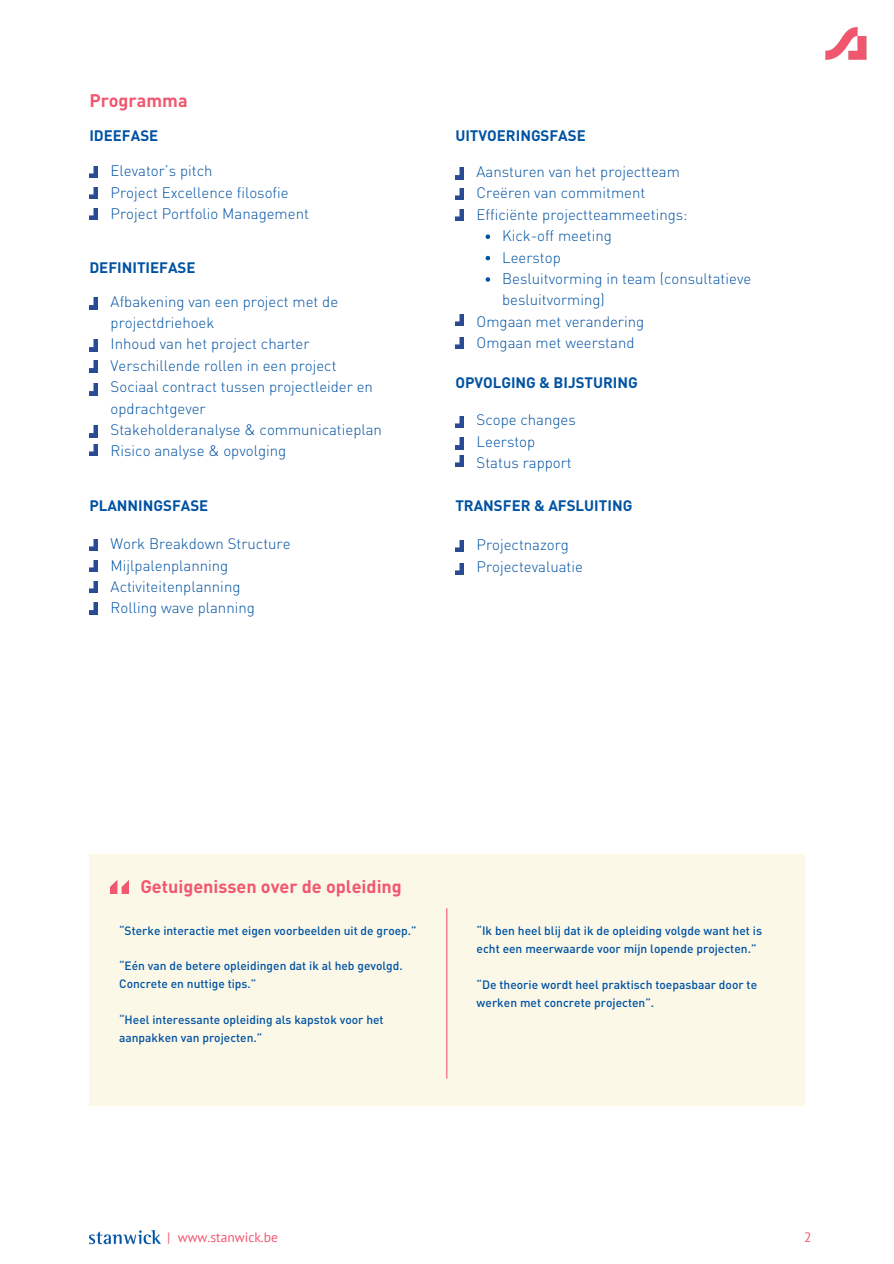
<style>
.page{position:relative;width:894px;height:1264px;background:#fff}
.page>*{position:absolute;margin:0;border:0;box-sizing:border-box;transform-origin:0 0}
.t1{font:700 18px "DIN Pro";color:#f1576f}
.t2{font:300 15px/21.3px "DIN Pro";color:#0052a2}
.t3{font:700 15px "DIN Pro";color:#0052a2}
.t4{font:13.5px "PT Sans";color:#f1576f}
.t5{font:500 12px/18px "DIN Pro";color:#0052a2}
</style>
<div class="page">
<svg style="left:89px;top:187px;width:8px;height:12px"></svg>
<svg style="left:455px;top:209px;width:8px;height:12px"></svg>
<svg style="left:455px;top:189px;width:8px;height:11px"></svg>
<svg style="left:89px;top:166px;width:8px;height:12px"></svg>
<svg style="left:455px;top:168px;width:8px;height:11px"></svg>
<svg style="left:89px;top:209px;width:8px;height:11px"></svg>
<svg style="left:455px;top:416px;width:8px;height:11px"></svg>
<svg style="left:89px;top:298px;width:8px;height:11px"></svg>
<svg style="left:89px;top:361px;width:8px;height:11px"></svg>
<svg style="left:89px;top:384px;width:8px;height:11px"></svg>
<svg style="left:89px;top:426px;width:8px;height:11px"></svg>
<svg style="left:89px;top:539px;width:8px;height:11px"></svg>
<svg style="left:89px;top:560px;width:8px;height:12px"></svg>
<svg style="left:89px;top:603px;width:8px;height:11px"></svg>
<svg style="left:455px;top:563px;width:8px;height:12px"></svg>
<svg style="left:455px;top:540px;width:8px;height:11px"></svg>
<img style="left:89px;top:1230px;width:71px;height:15px">
<svg style="left:485px;top:234px;width:5px;height:5px"></svg>
<svg style="left:485px;top:256px;width:5px;height:4px"></svg>
<svg style="left:485px;top:277px;width:5px;height:5px"></svg>
<img style="left:825px;top:28px;width:42px;height:32px">
<svg style="left:89px;top:340px;width:8px;height:11px"></svg>
<svg style="left:455px;top:314px;width:8px;height:12px"></svg>
<svg style="left:455px;top:338px;width:8px;height:11px"></svg>
<svg style="left:455px;top:455px;width:8px;height:12px"></svg>
<svg style="left:455px;top:438px;width:8px;height:11px"></svg>
<div style="left:89px;top:854px;width:715px;height:252px;background:#fbf8e8"></div>
<img style="left:111px;top:880px;width:18px;height:13px">
<hr style="left:446px;top:908px;width:1px;height:170px;background:#f1576f">
<svg style="left:89px;top:581px;width:8px;height:12px"></svg>
<svg style="left:89px;top:445px;width:8px;height:11px"></svg>
<h3 class="t1" style="left:89px;top:88px;width:100px">Programma</h3>
<h2 class="t3" style="left:89px;top:126px;width:70px">IDEEFASE</h2>
<p class="t2" style="left:111px;top:159px;width:200px">Elevator’s pitch<br>Project Excellence filosofie<br>Project Portfolio Management</p>
<p class="t3" style="left:89px;top:257px;width:108px">DEFINITIEFASE</p>
<h2 class="t2" style="left:111px;top:290px;width:273px">Afbakening van een project met de projectdriehoek<br>Inhoud van het project charter<br>Verschillende rollen in een project<br>Sociaal contract tussen projectleider en opdrachtgever<br>Stakeholderanalyse &amp; communicatieplan<br>Risico analyse &amp; opvolging</h2>
<p class="t3" style="left:89px;top:495px;width:120px">PLANNINGSFASE</p>
<p class="t2" style="left:111px;top:532px;width:181px">Work Breakdown Structure<br>Mijlpalenplanning<br>Activiteitenplanning<br>Rolling wave planning</p>
<p class="t3" style="left:455px;top:125px;width:132px">UITVOERINGSFASE</p>
<p class="t2" style="left:476px;top:160px;width:212px">Aansturen van het projectteam<br>Creëren van commitment<br>Efficiënte projectteammeetings:</p>
<p class="t2" style="left:502px;top:224px;width:111px">Kick-off meeting</p>
<h3 class="t2" style="left:502px;top:246px;width:60px">Leerstop</h3>
<p class="t2" style="left:502px;top:267px;width:251px">Besluitvorming in team (consultatieve besluitvorming)</p>
<p class="t2" style="left:476px;top:310px;width:169px">Omgaan met verandering<br>Omgaan met weerstand</p>
<h2 class="t3" style="left:455px;top:372px;width:184px">OPVOLGING &amp; BIJSTURING</h2>
<p class="t2" style="left:476px;top:408px;width:101px">Scope changes<br>Leerstop<br>Status rapport</p>
<h3 class="t3" style="left:455px;top:495px;width:178px">TRANSFER &amp; AFSLUITING</h3>
<h2 class="t2" style="left:476px;top:533px;width:108px">Projectnazorg<br>Projectevaluatie</h2>
<p class="t1" style="left:140px;top:874px;width:263px">Getuigenissen over de opleiding</p>
<p class="t5" style="left:119px;top:920px;width:299px">“Sterke interactie met eigen voorbeelden uit de groep.”</p>
<p class="t5" style="left:119px;top:956px;width:285px">“Eén van de betere opleidingen dat ik al heb gevolgd.<br>Concrete en nuttige tips.”</p>
<p class="t5" style="left:119px;top:1010px;width:266px">“Heel interessante opleiding als kapstok voor het aanpakken van projecten.”</p>
<p class="t5" style="left:476px;top:920px;width:287px">“Ik ben heel blij dat ik de opleiding volgde want het is echt een meerwaarde voor mijn lopende projecten.”</p>
<p class="t5" style="left:476px;top:974px;width:282px">“De theorie wordt heel praktisch toepasbaar door te werken met concrete projecten”.</p>
<p class="t4" style="left:167px;top:1228px;width:112px">| www.stanwick.be</p>
<p class="t4" style="left:804px;top:1228px;width:9px">2</p>
</div>
